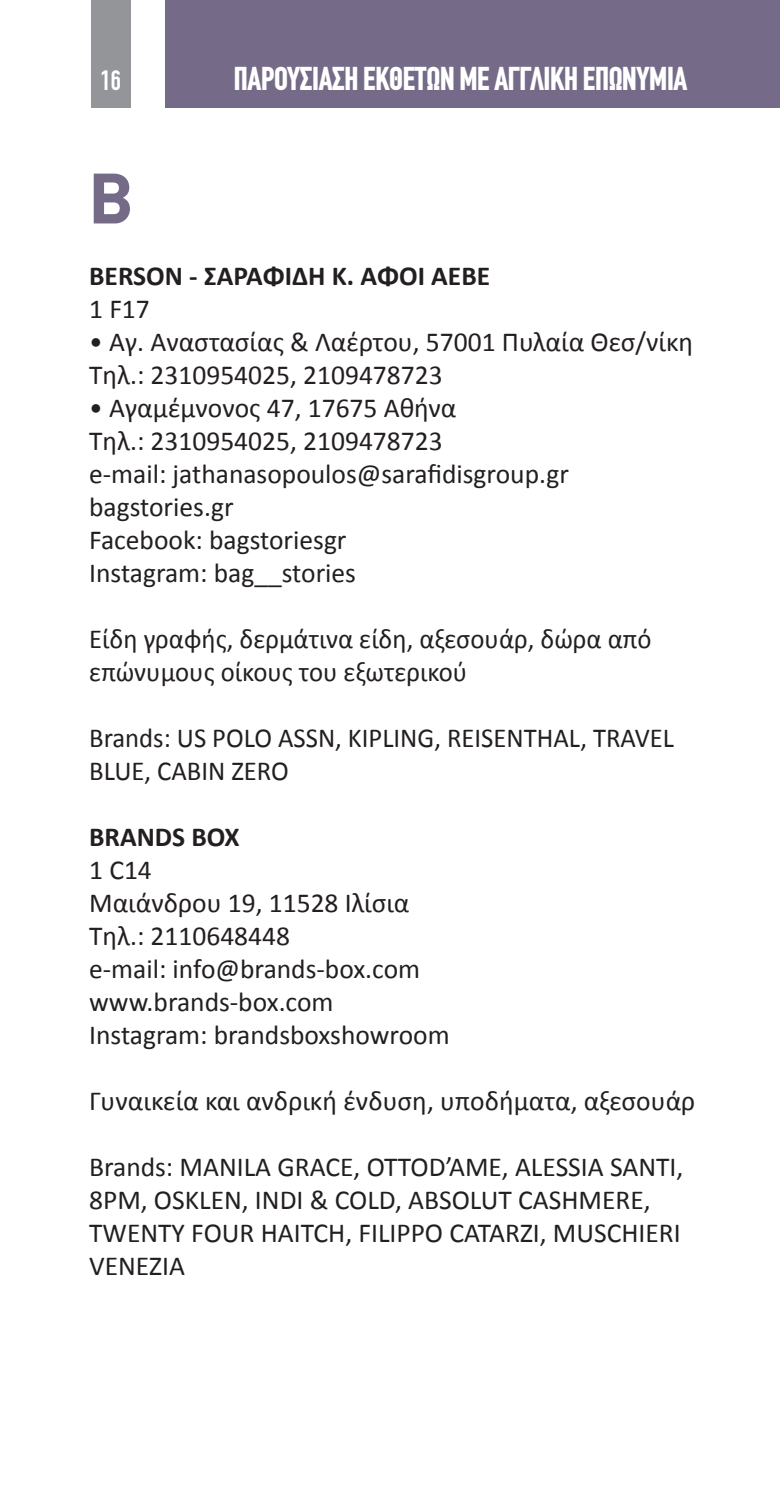
<style>
.page{position:relative;width:780px;height:1489px;background:#fff}
.page>*{position:absolute;margin:0;border:0;box-sizing:border-box;transform-origin:0 0}
.PROTOGRAMMA{font:700 70px "CF Din";color:#756b88}
.t1{font:700 32.5px "CF Din Condensed";letter-spacing:-.01em;color:#fff}
.TEXT{font:27.5px/33px "Calibri";color:#231f20}
.EPONYMIA{font:700 27.5px "Calibri";color:#231f20}
.t2{font:27.5px "CF Din Condensed";color:#fff}
</style>
<div class="page">
<div style="left:91px;top:0;width:40px;height:108px;background:#939598"></div>
<div style="left:165px;top:0;width:615px;height:108px;background:#756b88"></div>
<p class="t2" style="left:100px;top:66px;width:22px">16</p>
<p class="t1" style="left:234px;top:61px;width:455px">ΠΑΡΟΥΣΙΑΣΗ ΕΚΘΕΤΩΝ ΜΕ ΑΓΓΛΙΚΗ ΕΠΩΝΥΜΙΑ</p>
<p class="PROTOGRAMMA" style="left:89px;top:161px;width:44px">Β</p>
<p class="EPONYMIA" style="left:89px;top:259px;width:402px">BERSON - ΣΑΡΑΦΙΔΗ Κ. ΑΦΟΙ ΑΕΒΕ</p>
<p class="TEXT" style="left:89px;top:291px;width:62px">1 F17</p>
<p class="TEXT" style="left:89px;top:324px;width:605px">• Αγ. Αναστασίας &amp; Λαέρτου, 57001 Πυλαία Θεσ/νίκη</p>
<p class="TEXT" style="left:89px;top:357px;width:355px">Τηλ.: 2310954025, 2109478723</p>
<p class="TEXT" style="left:89px;top:390px;width:369px">• Αγαμέμνονος 47, 17675 Αθήνα</p>
<p class="TEXT" style="left:89px;top:423px;width:355px">Τηλ.: 2310954025, 2109478723</p>
<p class="TEXT" style="left:89px;top:456px;width:481px">e-mail: jathanasopoulos@sarafidisgroup.gr</p>
<p class="TEXT" style="left:89px;top:489px;width:146px">bagstories.gr</p>
<p class="TEXT" style="left:89px;top:522px;width:259px">Facebook: bagstoriesgr</p>
<p class="TEXT" style="left:89px;top:555px;width:268px">Instagram: bag__stories</p>
<p class="TEXT" style="left:89px;top:621px;width:564px">Είδη γραφής, δερμάτινα είδη, αξεσουάρ, δώρα από επώνυμους οίκους του εξωτερικού</p>
<p class="TEXT" style="left:89px;top:720px;width:586px">Brands: US POLO ASSN, KIPLING, REISENTHAL, TRAVEL<br>BLUE, CABIN ZERO</p>
<p class="EPONYMIA" style="left:89px;top:820px;width:152px">BRANDS BOX</p>
<p class="TEXT" style="left:89px;top:852px;width:64px">1 C14</p>
<p class="TEXT" style="left:89px;top:885px;width:322px">Mαιάνδρου 19, 11528 Ιλίσια</p>
<p class="TEXT" style="left:89px;top:918px;width:202px">Τηλ.: 2110648448</p>
<p class="TEXT" style="left:89px;top:951px;width:332px">e-mail: info@brands-box.com</p>
<p class="TEXT" style="left:89px;top:984px;width:246px">www.brands-box.com</p>
<p class="TEXT" style="left:89px;top:1017px;width:362px">Instagram: brandsboxshowroom</p>
<p class="TEXT" style="left:89px;top:1083px;width:607px">Γυναικεία και ανδρική ένδυση, υποδήματα, αξεσουάρ</p>
<p class="TEXT" style="left:89px;top:1149px;width:595px">Brands: MANILA GRACE, OTTOD’AME, ALESSIA SANTI, 8PM, OSKLEN, INDI &amp; COLD, ABSOLUT CASHMERE, TWENTY FOUR HAITCH, FILIPPO CATARZI, MUSCHIERI VENEZIA</p>
</div>
